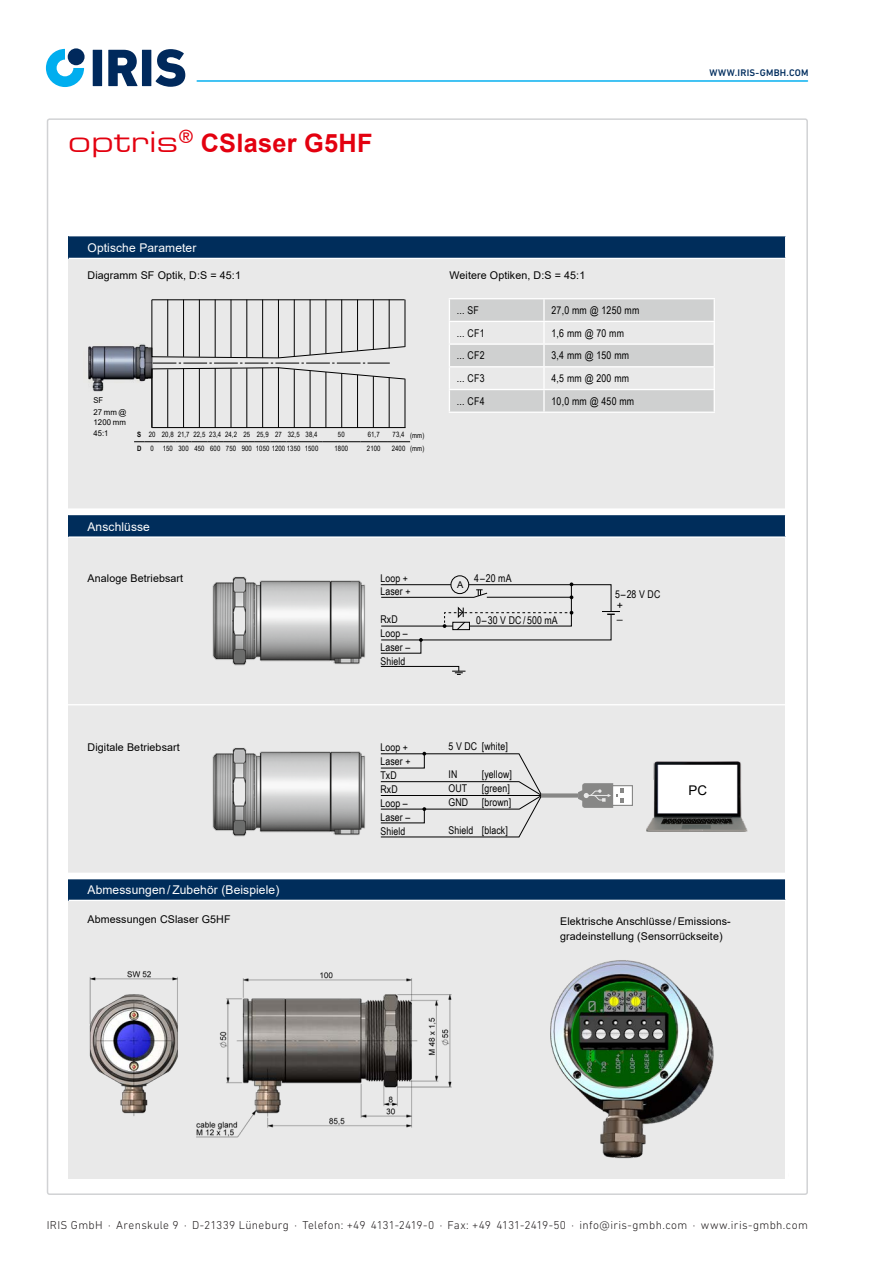
<style>
.page{position:relative;width:893px;height:1263px;background:#fff}
.page>*{position:absolute;margin:0;border:0;box-sizing:border-box;transform-origin:0 0}
.t1{font:700 25.35px "Arial";letter-spacing:.01em;color:#e3000f}
.t2{font:13.35px "Arial";color:#000}
.t3{font:12px "Arial";letter-spacing:.01em;color:#fff}
.t4{font:300 11.7px "DIN Next LT Pro";letter-spacing:.03em;color:#231f20}
.t5{font:10.65px/14px "Arial Narrow";letter-spacing:.01em;color:#000}
.t6{font:10.65px/14.7px "Arial";letter-spacing:.01em;color:#000}
.t7{font:500 9.75px "DIN Next LT Pro";letter-spacing:.025em;color:#002d5e}
.t8{font:9.3px "Arial";color:#000}
.t9{font:7.95px/11.9px "Arial";letter-spacing:.02em;color:#000}
.t10{font:7.95px/11.9px "Arial";letter-spacing:.02em;color:#000;scale:.95 1}
.t11{font:7.35px "Arial Narrow";letter-spacing:.01em;color:#000}
.s1{font-family:"Eurostile Ex Two Normal";font-weight:400;font-size:28.05px}
.s2{font-weight:700}
</style>
<div class="page">
<div style="left:69px;top:259px;width:716px;height:919px;background:#e9e9e9"></div>
<hr style="left:449px;top:298px;width:95px;height:1px;background:#fff">
<hr style="left:544px;top:298px;width:171px;height:1px;background:#fff">
<hr style="left:449px;top:412px;width:95px;height:1px;background:#fff">
<hr style="left:544px;top:412px;width:171px;height:1px;background:#fff">
<svg style="left:449px;top:299px;width:266px;height:113px;background:#dcdcdc"></svg>
<hr style="left:64px;top:704px;width:725px;height:1px;background:#fff">
<img style="left:209px;top:574px;width:157px;height:93px">
<div style="left:451px;top:576px;width:18px;height:18px;background:#e9e9e9;border-radius:50%"></div>
<div style="left:451px;top:575px;width:18px;height:19px;border:1px solid #000;border-radius:50%"></div>
<svg style="left:380px;top:666px;width:85px;height:9px"></svg>
<img style="left:209px;top:745px;width:157px;height:93px">
<img style="left:646px;top:755px;width:105px;height:76px">
<svg style="left:380px;top:752px;width:163px;height:86px;background:#d8d8d8"></svg>
<div style="left:541px;top:793px;width:37px;height:5px;background:#878786"></div>
<div style="left:613px;top:786px;width:19px;height:19px;background:#fff"></div>
<div style="left:612px;top:785px;width:21px;height:21px;border:1px solid #878786"></div>
<svg style="left:578px;top:783px;width:46px;height:25px"></svg>
<svg style="left:380px;top:582px;width:240px;height:72px;background:#d9d9d9"></svg>
<div style="left:69px;top:236px;width:717px;height:22px;background:#002d5b"></div>
<svg style="left:785px;top:236px;width:1px;height:22px"></svg>
<div style="left:69px;top:514px;width:717px;height:23px;background:#002d5b"></div>
<svg style="left:785px;top:515px;width:1px;height:21px"></svg>
<hr style="left:69px;top:536px;width:717px;height:2px;background:#fff">
<div style="left:69px;top:878px;width:717px;height:22px;background:#002d5b"></div>
<svg style="left:785px;top:879px;width:1px;height:21px"></svg>
<hr style="left:69px;top:900px;width:717px;height:1px;background:#fff">
<div style="left:62px;top:873px;width:727px;height:6px;background:#fff"></div>
<div style="left:62px;top:508px;width:727px;height:7px;background:#fff"></div>
<svg style="left:134px;top:441px;width:188px;height:1px"></svg>
<hr style="left:322px;top:441px;width:39px;height:1px;background:#000">
<svg style="left:361px;top:441px;width:49px;height:1px"></svg>
<svg style="left:151px;top:299px;width:255px;height:129px;background:#d3d3d3"></svg>
<img style="left:83px;top:343px;width:69px;height:49px">
<img style="left:83px;top:930px;width:377px;height:249px">
<img style="left:477px;top:948px;width:287px;height:215px">
<div style="left:93px;top:50px;width:9px;height:36px;background:#00295c"></div>
<svg style="left:108px;top:50px;width:30px;height:36px"></svg>
<div style="left:142px;top:50px;width:9px;height:36px;background:#00295c"></div>
<svg style="left:155px;top:49px;width:30px;height:38px"></svg>
<svg style="left:46px;top:49px;width:38px;height:38px"></svg>
<hr style="left:197px;top:80px;width:610px;height:2px;background:#00aeef">
<p class="t1" style="left:68px;top:125px;width:306px"><span class="s1">optris</span><sup>®</sup> CSlaser G5HF</p>
<p class="t7" style="left:710px;top:67px;width:101px">WWW.IRIS-GMBH.COM</p>
<p class="t3" style="left:88px;top:240px;width:110px">Optische Parameter</p>
<p class="t6" style="left:88px;top:268px;width:155px">Diagramm SF Optik, D:S = 45:1</p>
<p class="t6" style="left:449px;top:268px;width:137px">Weitere Optiken, D:S = 45:1</p>
<p class="t10" style="left:93px;top:394px;width:36px">SF<br>27 mm @</p>
<p class="t9" style="left:93px;top:416px;width:34px">1200 mm<br>45:1</p>
<p class="t11" style="left:137px;top:429px;width:182px"><span class="s2">S</span> 20 20,8 21,7 22,5 23,4 24,2 25 25,9 27 32,5 38,4</p>
<p class="t11" style="left:338px;top:429px;width:8px">50</p>
<p class="t11" style="left:368px;top:429px;width:13px">61,7</p>
<p class="t11" style="left:393px;top:429px;width:33px">73,4 (mm)</p>
<p class="t11" style="left:137px;top:443px;width:183px"><span class="s2">D</span> 0 150 300 450 600 750 900 1050 1200 1350 1500</p>
<p class="t11" style="left:335px;top:443px;width:15px">1800</p>
<p class="t11" style="left:367px;top:443px;width:15px">2100</p>
<p class="t11" style="left:392px;top:443px;width:34px">2400 (mm)</p>
<p class="t3" style="left:87px;top:518px;width:64px">Anschlüsse</p>
<p class="t6" style="left:88px;top:570px;width:97px">Analoge Betriebsart</p>
<p class="t5" style="left:380px;top:570px;width:32px">Loop +<br>Laser +</p>
<p class="t5" style="left:380px;top:612px;width:31px">RxD<br>Loop –<br>Laser –<br>Shield</p>
<p class="t5" style="left:457px;top:303px;width:23px">... SF</p>
<p class="t5" style="left:552px;top:303px;width:89px">27,0 mm @ 1250 mm</p>
<p class="t5" style="left:457px;top:326px;width:29px">... CF1</p>
<p class="t5" style="left:552px;top:326px;width:74px">1,6 mm @ 70 mm</p>
<p class="t5" style="left:457px;top:348px;width:29px">... CF2</p>
<p class="t5" style="left:552px;top:348px;width:79px">3,4 mm @ 150 mm</p>
<p class="t5" style="left:457px;top:371px;width:29px">... CF3</p>
<p class="t5" style="left:552px;top:371px;width:79px">4,5 mm @ 200 mm</p>
<p class="t5" style="left:457px;top:394px;width:29px">... CF4</p>
<p class="t5" style="left:552px;top:394px;width:84px">10,0 mm @ 450 mm</p>
<p class="t8" style="left:457px;top:578px;width:8px">A</p>
<p class="t5" style="left:474px;top:571px;width:39px">4 – 20 mA</p>
<p class="t5" style="left:476px;top:613px;width:83px">0 – 30 V DC/ 500 mA</p>
<p class="t5" style="left:615px;top:587px;width:47px">5 – 28 V DC</p>
<p class="t6" style="left:617px;top:598px;width:8px;line-height:14px">+ –</p>
<p class="t6" style="left:88px;top:740px;width:94px">Digitale Betriebsart</p>
<p class="t3" style="left:88px;top:881px;width:193px">Abmessungen /Zubehör (Beispiele)</p>
<p class="t5" style="left:380px;top:740px;width:32px">Loop +<br>Laser +<br>TxD<br>RxD<br>Loop –<br>Laser –<br>Shield</p>
<p class="t5" style="left:449px;top:739px;width:61px">5 V DC [white]</p>
<p class="t5" style="left:449px;top:767px;width:10px">IN</p>
<p class="t5" style="left:482px;top:767px;width:31px">[yellow]</p>
<p class="t5" style="left:449px;top:781px;width:20px">OUT</p>
<p class="t5" style="left:482px;top:781px;width:29px">[green]</p>
<p class="t5" style="left:449px;top:795px;width:21px">GND</p>
<p class="t5" style="left:482px;top:795px;width:31px">[brown]</p>
<p class="t5" style="left:449px;top:822px;width:61px">Shield [black]</p>
<p class="t2" style="left:688px;top:781px;width:20px">PC</p>
<p class="t6" style="left:88px;top:912px;width:145px">Abmessungen CSlaser G5HF</p>
<p class="t6" style="left:560px;top:914px;width:172px">Elektrische Anschlüsse /Emissions&shy;gradeinstellung (Sensorrückseite)</p>
<p class="t4" style="left:47px;top:1218px;width:763px">IRIS GmbH · Arenskule 9 · D-21339 Lüneburg · Telefon: +49 4131-2419-0 · Fax: +49 4131-2419-50 · info@iris-gmbh.com · www.iris-gmbh.com</p>
</div>
